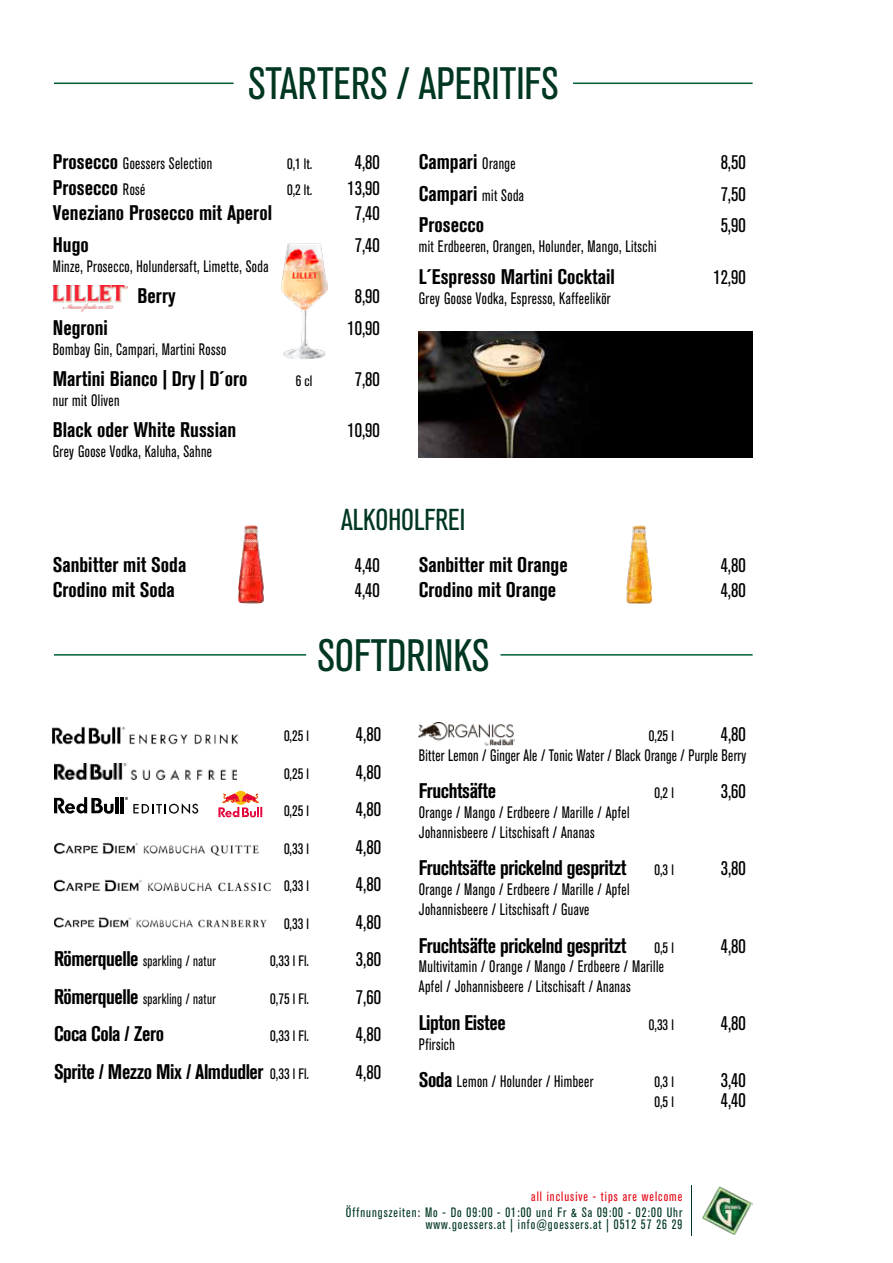
<style>
.page{position:relative;width:893px;height:1263px;background:#fff}
.page>*{position:absolute;margin:0;border:0;box-sizing:border-box;transform-origin:0 0}
.t1{font:condensed 45px "Akzidenz Grotesk BQ";color:#003721}
.t2{font:condensed 30px "Akzidenz Grotesk BQ";color:#003721}
.t3{font:700 condensed 21px "Akzidenz Grotesk BQ";color:#000}
.t4{font:700 condensed 21px "Akzidenz Grotesk BQ";letter-spacing:-.02em;color:#000}
.t5{font:condensed 19.5px "Akzidenz Grotesk BQ";color:#000}
.t6{font:condensed 16.5px/19.8px "Akzidenz Grotesk BQ";letter-spacing:.03em;color:#000;scale:.88 1}
.t7{font:condensed 15px "Akzidenz Grotesk BQ";letter-spacing:.03em;color:#000}
.t8{font:condensed 15px "Akzidenz Grotesk BQ";letter-spacing:.03em;color:#000;scale:.88 1}
.t9{font:condensed 13.5px/12px "Akzidenz Grotesk BQ";letter-spacing:.08em;color:#003721;text-align:right;scale:.95 1}
.t10{font:condensed 13.5px "Akzidenz Grotesk BQ";letter-spacing:.08em;color:#e30613;scale:.95 1}
.s1{font-weight:700;font-size:21px}
.s2{font-weight:400;font-size:16.5px}
.s3{font-weight:400;font-size:15px}
</style>
<div class="page">
<img style="left:702px;top:1186px;width:51px;height:49px">
<hr style="left:692px;top:1185px;width:1px;height:51px;background:#003721">
<hr style="left:573px;top:83px;width:180px;height:1px;background:#005e33">
<hr style="left:54px;top:83px;width:180px;height:1px;background:#005e33">
<img style="left:281px;top:243px;width:47px;height:116px">
<img style="left:53px;top:285px;width:75px;height:27px">
<hr style="left:500px;top:654px;width:253px;height:2px;background:#005e33">
<hr style="left:54px;top:654px;width:252px;height:2px;background:#005e33">
<hr style="left:115px;top:797px;width:3px;height:16px;background:#000">
<hr style="left:120px;top:797px;width:4px;height:16px;background:#000">
<svg style="left:54px;top:797px;width:60px;height:17px"></svg>
<svg style="left:125px;top:797px;width:73px;height:17px"></svg>
<img style="left:54px;top:842px;width:205px;height:14px">
<img style="left:54px;top:879px;width:217px;height:13px">
<img style="left:54px;top:917px;width:213px;height:11px">
<div style="left:234px;top:791px;width:14px;height:14px;background:#fbba07;border-radius:50%"></div>
<svg style="left:218px;top:793px;width:44px;height:24px"></svg>
<img style="left:419px;top:723px;width:96px;height:23px">
<img style="left:419px;top:332px;width:334px;height:125px">
<img style="left:53px;top:726px;width:186px;height:18px">
<img style="left:54px;top:763px;width:183px;height:16px">
<img style="left:239px;top:525px;width:25px;height:78px">
<img style="left:626px;top:525px;width:26px;height:78px">
<h1 class="t1" style="left:248px;top:58px;width:312px">STARTERS / APERITIFS</h1>
<p class="t6" style="left:53px;top:154px;width:183px"><span class="s1">Prosecco</span> Goessers Selection</p>
<p class="t7" style="left:287px;top:156px;width:27px">0,1 lt.</p>
<p class="t5" style="left:355px;top:152px;width:27px">4,80</p>
<p class="t3" style="left:53px;top:176px;width:94px">Prosecco <span class="s2">Rosé</span></p>
<p class="t7" style="left:287px;top:181px;width:27px">0,2 lt.</p>
<p class="t5" style="left:347px;top:177px;width:34px">13,90</p>
<p class="t3" style="left:53px;top:201px;width:221px">Veneziano Prosecco mit Aperol</p>
<p class="t5" style="left:355px;top:203px;width:27px">7,40</p>
<p class="t3" style="left:53px;top:233px;width:37px">Hugo</p>
<p class="t5" style="left:355px;top:234px;width:27px">7,40</p>
<p class="t6" style="left:53px;top:256px;width:247px">Minze, Prosecco, Holundersaft, Limette, Soda</p>
<p class="t3" style="left:138px;top:284px;width:40px">Berry</p>
<p class="t5" style="left:355px;top:286px;width:27px">8,90</p>
<p class="t3" style="left:53px;top:315px;width:57px">Negroni</p>
<p class="t5" style="left:347px;top:317px;width:34px">10,90</p>
<p class="t6" style="left:53px;top:339px;width:199px">Bombay Gin, Campari, Martini Rosso</p>
<p class="t3" style="left:53px;top:367px;width:196px">Martini Bianco | Dry | D´oro</p>
<p class="t7" style="left:296px;top:372px;width:18px">6 cl</p>
<p class="t5" style="left:355px;top:368px;width:27px">7,80</p>
<p class="t6" style="left:53px;top:391px;width:77px">nur mit Oliven</p>
<p class="t3" style="left:53px;top:418px;width:185px">Black oder White Russian</p>
<p class="t5" style="left:347px;top:420px;width:34px">10,90</p>
<p class="t6" style="left:53px;top:442px;width:182px">Grey Goose Vodka, Kaluha, Sahne</p>
<p class="t3" style="left:419px;top:150px;width:98px">Campari <span class="s2">Orange</span></p>
<p class="t5" style="left:721px;top:152px;width:27px">8,50</p>
<p class="t3" style="left:419px;top:182px;width:107px">Campari <span class="s2">mit Soda</span></p>
<p class="t5" style="left:721px;top:183px;width:27px">7,50</p>
<p class="t3" style="left:419px;top:213px;width:67px">Prosecco</p>
<p class="t5" style="left:721px;top:215px;width:27px">5,90</p>
<p class="t6" style="left:419px;top:237px;width:272px">mit Erdbeeren, Orangen, Holunder, Mango, Litschi</p>
<p class="t3" style="left:419px;top:264px;width:198px">L´Espresso Martini Cocktail</p>
<p class="t5" style="left:713px;top:266px;width:34px">12,90</p>
<p class="t6" style="left:419px;top:288px;width:219px">Grey Goose Vodka, Espresso, Kaffeelikör</p>
<h2 class="t2" style="left:341px;top:502px;width:126px">ALKOHOLFREI</h2>
<p class="t3" style="left:53px;top:552px;width:135px">Sanbitter mit Soda</p>
<p class="t5" style="left:355px;top:554px;width:27px">4,40</p>
<p class="t3" style="left:53px;top:578px;width:124px">Crodino mit Soda</p>
<p class="t5" style="left:355px;top:579px;width:27px">4,40</p>
<p class="t3" style="left:419px;top:552px;width:150px">Sanbitter mit Orange</p>
<p class="t5" style="left:721px;top:554px;width:27px">4,80</p>
<p class="t3" style="left:419px;top:578px;width:139px">Crodino mit Orange</p>
<p class="t5" style="left:721px;top:579px;width:27px">4,80</p>
<h1 class="t1" style="left:317px;top:630px;width:173px">SOFTDRINKS</h1>
<p class="t7" style="left:284px;top:727px;width:27px">0,25 l</p>
<p class="t5" style="left:356px;top:723px;width:27px">4,80</p>
<p class="t7" style="left:284px;top:765px;width:27px">0,25 l</p>
<p class="t5" style="left:356px;top:761px;width:27px">4,80</p>
<p class="t7" style="left:284px;top:802px;width:27px">0,25 l</p>
<p class="t5" style="left:356px;top:798px;width:27px">4,80</p>
<p class="t7" style="left:284px;top:840px;width:27px">0,33 l</p>
<p class="t5" style="left:356px;top:836px;width:27px">4,80</p>
<p class="t7" style="left:284px;top:877px;width:27px">0,33 l</p>
<p class="t5" style="left:356px;top:873px;width:27px">4,80</p>
<p class="t7" style="left:284px;top:915px;width:27px">0,33 l</p>
<p class="t5" style="left:356px;top:911px;width:27px">4,80</p>
<p class="t8" style="left:54px;top:952px;width:185px"><span class="s1">Römerquelle</span> sparkling / natur</p>
<p class="t7" style="left:270px;top:952px;width:40px">0,33 l Fl.</p>
<p class="t5" style="left:356px;top:948px;width:27px">3,80</p>
<p class="t8" style="left:54px;top:990px;width:185px"><span class="s1">Römerquelle</span> sparkling / natur</p>
<p class="t7" style="left:270px;top:990px;width:40px">0,75 l Fl.</p>
<p class="t5" style="left:356px;top:986px;width:27px">7,60</p>
<p class="t4" style="left:54px;top:1022px;width:112px">Coca Cola / Zero</p>
<p class="t7" style="left:270px;top:1027px;width:40px">0,33 l Fl.</p>
<p class="t5" style="left:356px;top:1023px;width:27px">4,80</p>
<p class="t4" style="left:54px;top:1059px;width:257px">Sprite / Mezzo Mix / Almdudler <span class="s3">0,33 l Fl.</span></p>
<p class="t5" style="left:356px;top:1061px;width:27px">4,80</p>
<p class="t7" style="left:649px;top:727px;width:27px">0,25 l</p>
<p class="t5" style="left:721px;top:723px;width:27px">4,80</p>
<p class="t6" style="left:419px;top:745px;width:374px">Bitter Lemon / Ginger Ale / Tonic Water / Black Orange / Purple Berry</p>
<p class="t4" style="left:419px;top:779px;width:79px">Fruchtsäfte</p>
<p class="t7" style="left:654px;top:785px;width:21px">0,2 l</p>
<p class="t5" style="left:721px;top:781px;width:27px">3,60</p>
<p class="t6" style="left:419px;top:803px;width:241px">Orange / Mango / Erdbeere / Marille / Apfel<br>Johannisbeere / Litschisaft / Ananas</p>
<p class="t4" style="left:419px;top:856px;width:209px">Fruchtsäfte prickelnd gespritzt</p>
<p class="t7" style="left:654px;top:862px;width:21px">0,3 l</p>
<p class="t5" style="left:721px;top:858px;width:27px">3,80</p>
<p class="t6" style="left:419px;top:880px;width:241px">Orange / Mango / Erdbeere / Marille / Apfel<br>Johannisbeere / Litschisaft / Guave</p>
<p class="t4" style="left:419px;top:933px;width:209px">Fruchtsäfte prickelnd gespritzt</p>
<p class="t7" style="left:654px;top:939px;width:21px">0,5 l</p>
<p class="t5" style="left:721px;top:935px;width:27px">4,80</p>
<p class="t6" style="left:419px;top:957px;width:280px">Multivitamin / Orange / Mango / Erdbeere / Marille<br>Apfel / Johannisbeere / Litschisaft / Ananas</p>
<p class="t4" style="left:419px;top:1010px;width:88px">Lipton Eistee</p>
<p class="t7" style="left:649px;top:1016px;width:27px">0,33 l</p>
<p class="t5" style="left:721px;top:1012px;width:27px">4,80</p>
<p class="t6" style="left:419px;top:1034px;width:42px">Pfirsich</p>
<p class="t6" style="left:419px;top:1072px;width:200px"><span class="s1">Soda</span> Lemon / Holunder / Himbeer</p>
<p class="t7" style="left:654px;top:1073px;width:21px">0,3 l</p>
<p class="t5" style="left:721px;top:1069px;width:27px">3,40</p>
<p class="t7" style="left:654px;top:1093px;width:21px">0,5 l</p>
<p class="t5" style="left:721px;top:1089px;width:27px">4,40</p>
<p class="t10" style="left:531px;top:1189px;width:161px">all inclusive - tips are welcome</p>
<p class="t9" style="left:346px;top:1207px;width:356px">Öffnungszeiten: Mo - Do 09:00 - 01:00 und Fr &amp; Sa 09:00 - 02:00 Uhr www.goessers.at | info@goessers.at | 0512 57 26 29</p>
</div>
